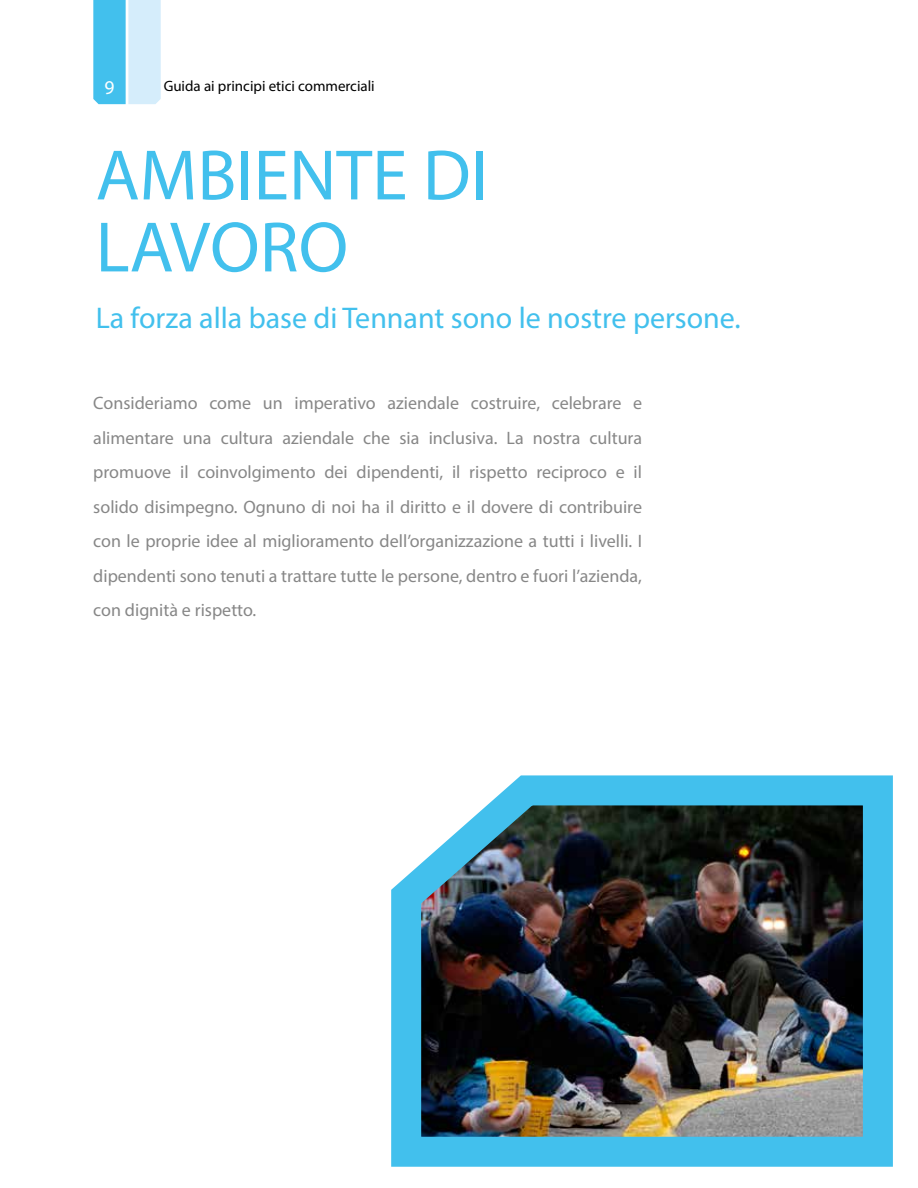
<style>
.page{position:relative;width:918px;height:1188px;background:#fff}
.page>*{position:absolute;margin:0;border:0;box-sizing:border-box;transform-origin:0 0}
.t1{font:72px/72px "Myriad Pro";color:#42c0ed}
.t2{font:30px "Myriad Pro";color:#42c0ed}
.t3{font:19.5px "Myriad Pro";color:#fff}
.t4{font:18px/34.5px "Myriad Pro";color:#878787;text-align:justify}
.t5{font:15px "Myriad Pro";color:#000}
</style>
<div class="page">
<svg style="left:93px;top:0;width:68px;height:104px"></svg>
<img style="left:391px;top:775px;width:502px;height:392px">
<p class="t3" style="left:104px;top:76px;width:12px">9</p>
<p class="t5" style="left:164px;top:76px;width:213px">Guida ai principi etici commerciali</p>
<h1 class="t1" style="left:96px;top:138px;width:394px">AMBIENTE DI<br>LAVORO</h1>
<h2 class="t2" style="left:96px;top:299px;width:647px">La forza alla base di Tennant sono le nostre persone.</h2>
<p class="t4" style="left:93px;top:386px;width:550px">Consideriamo come un imperativo aziendale costruire, celebrare e alimentare una cultura aziendale che sia inclusiva. La nostra cultura promuove il coinvolgimento dei dipendenti, il rispetto reciproco e il solido disimpegno. Ognuno di noi ha il diritto e il dovere di contribuire con le proprie idee al miglioramento dell’organizzazione a tutti i livelli. I dipendenti sono tenuti a trattare tutte le persone, dentro e fuori l’azienda, con dignità e rispetto.</p>
</div>
